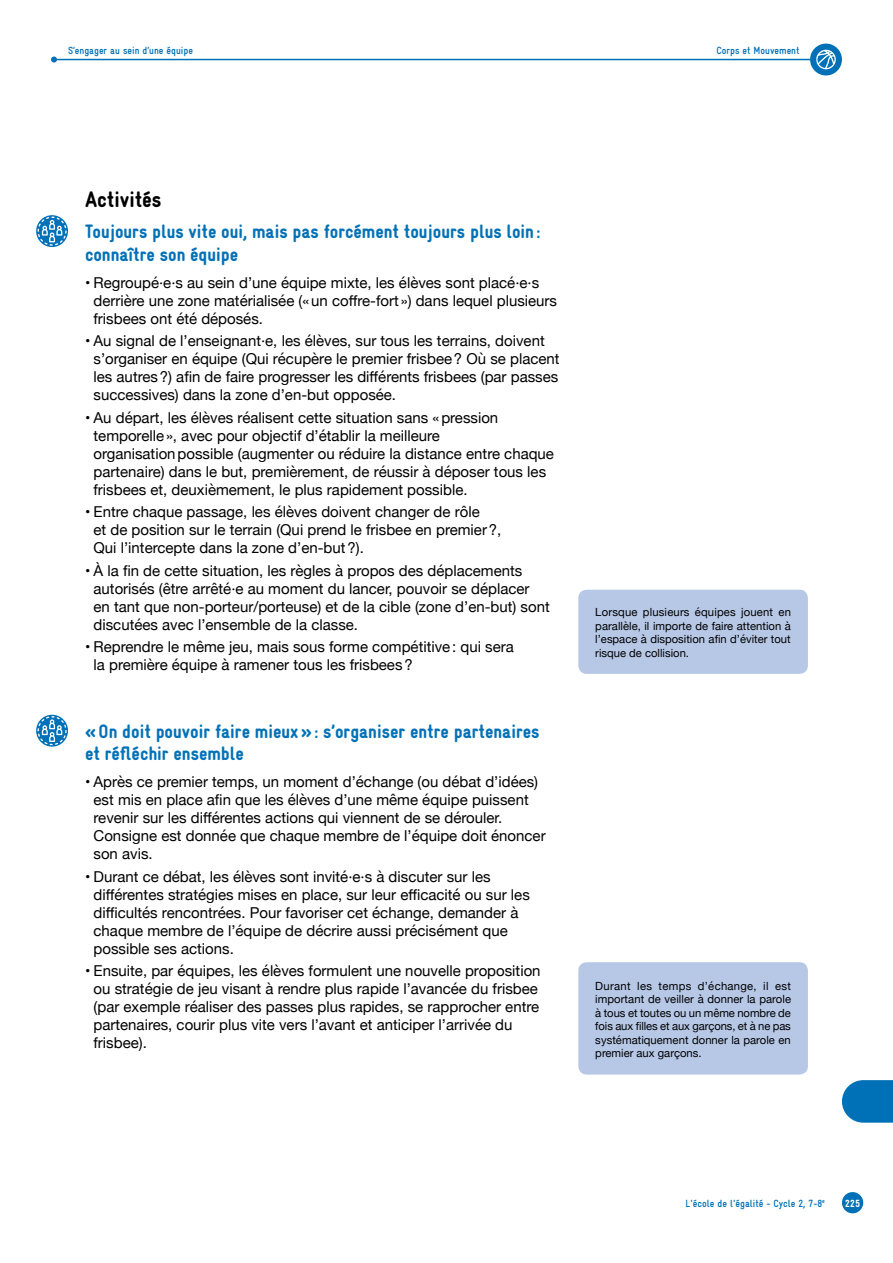
<style>
.page{position:relative;width:893px;height:1263px;background:#fff}
.page>*{position:absolute;margin:0;border:0;box-sizing:border-box;transform-origin:0 0}
.t1{font:900 condensed 22.5px "Gravur";color:#000}
.t2{font:900 condensed 19.5px/22.5px "Gravur";color:#0071b7}
.t3{font:15px/18px "Helvetica Neue";color:#000}
.t4{font:11.25px/13.5px "Helvetica Neue";color:#000;text-align:justify}
.t5{font:700 condensed 10.5px "Gravur";color:#0071b7}
.t6{font:900 condensed 10.5px "Gravur";color:#fff}
.t7{font:700 condensed 6.15px "Gravur";color:#0071b7}
</style>
<div class="page">
<hr style="left:54px;top:59px;width:763px;height:1px;background:#0071b7">
<svg style="left:51px;top:57px;width:6px;height:6px"></svg>
<div style="left:842px;top:1192px;width:21px;height:21px;background:#0071b7;border-radius:50%"></div>
<svg style="left:810px;top:44px;width:32px;height:31px"></svg>
<div style="left:578px;top:962px;width:230px;height:112px;background:#b7c8e7;border-radius:9px"></div>
<div style="left:578px;top:590px;width:230px;height:84px;background:#b7c8e7;border-radius:9px"></div>
<svg style="left:36px;top:215px;width:32px;height:32px"></svg>
<svg style="left:36px;top:715px;width:32px;height:32px"></svg>
<svg style="left:842px;top:1080px;width:51px;height:43px;background:#197fbe"></svg>
<p class="t5" style="left:68px;top:45px;width:126px">S’engager au sein d’une équipe</p>
<p class="t5" style="left:716px;top:45px;width:84px">Corps et Mouvement</p>
<h1 class="t1" style="left:85px;top:186px;width:78px">Activités</h1>
<h2 class="t2" style="left:85px;top:220px;width:457px">Toujours plus vite oui, mais pas forcément toujours plus loin : connaître son équipe</h2>
<p class="t3" style="left:94px;top:274px;width:465px;text-indent:-9px">• Regroupé·e·s au sein d’une équipe mixte, les élèves sont placé·e·s derrière une zone matérialisée («un coffre-fort ») dans lequel plusieurs frisbees ont été déposés.</p>
<p class="t3" style="left:94px;top:333px;width:468px;text-indent:-9px">• Au signal de l’enseignant∙e, les élèves, sur tous les terrains, doivent s’organiser en équipe (Qui récupère le premier frisbee? Où se placent les autres?) afin de faire progresser les différents frisbees (par passes successives) dans la zone d’en-but opposée.</p>
<p class="t3" style="left:94px;top:409px;width:462px;text-indent:-9px">• Au départ, les élèves réalisent cette situation sans «pression temporelle», avec pour objectif d’établir la meilleure organisationpossible (augmenter ou réduire la distance entre chaque partenaire) dans le but, premièrement, de réussir à déposer tous les frisbees et, deuxièmement, le plus rapidement possible.</p>
<p class="t3" style="left:94px;top:504px;width:409px;text-indent:-9px">• Entre chaque passage, les élèves doivent changer de rôle<br>et de position sur le terrain (Qui prend le frisbee en premier?,<br>Qui l’intercepte dans la zone d’en-but?).</p>
<p class="t3" style="left:94px;top:562px;width:458px;text-indent:-9px">• À la fin de cette situation, les règles à propos des déplacements autorisés (être arrêté∙e au moment du lancer, pouvoir se déplacer<br>en tant que non-porteur/porteuse) et de la cible (zone d’en-but) sont discutées avec l’ensemble de la classe.</p>
<p class="t3" style="left:94px;top:639px;width:422px;text-indent:-9px">• Reprendre le même jeu, mais sous forme compétitive: qui sera la première équipe à ramener tous les frisbees?</p>
<h2 class="t2" style="left:85px;top:720px;width:456px">«On doit pouvoir faire mieux»: s’organiser entre partenaires et réfléchir ensemble</h2>
<p class="t3" style="left:94px;top:774px;width:454px;text-indent:-9px">• Après ce premier temps, un moment d’échange (ou débat d’idées) est mis en place afin que les élèves d’une même équipe puissent revenir sur les différentes actions qui viennent de se dérouler.<br>Consigne est donnée que chaque membre de l’équipe doit énoncer son avis.</p>
<p class="t3" style="left:94px;top:868px;width:438px;text-indent:-9px">• Durant ce débat, les élèves sont invité∙e∙s à discuter sur les différentes stratégies mises en place, sur leur efficacité ou sur les difficultés rencontrées. Pour favoriser cet échange, demander à chaque membre de l’équipe de décrire aussi précisément que possible ses actions.</p>
<p class="t3" style="left:94px;top:963px;width:449px;text-indent:-9px">• Ensuite, par équipes, les élèves formulent une nouvelle proposition ou stratégie de jeu visant à rendre plus rapide l’avancée du frisbee (par exemple réaliser des passes plus rapides, se rapprocher entre partenaires, courir plus vite vers l’avant et anticiper l’arrivée du frisbee).</p>
<p class="t4" style="left:595px;top:606px;width:197px">Lorsque plusieurs équipes jouent en parallèle, il importe de faire attention à l’espace à disposition afin d’éviter tout risque de collision.</p>
<p class="t4" style="left:595px;top:979px;width:197px">Durant les temps d’échange, il est important de veiller à donner la parole à tous et toutes ou un même nombre de fois aux filles et aux garçons, et à ne pas systématiquement donner la parole en premier aux garçons.</p>
<p class="t5" style="left:685px;top:1197px;width:138px">L'école de l'égalité - Cycle 2, 7-8</p>
<p class="t6" style="left:845px;top:1197px;width:16px">225</p>
<p class="t7" style="left:822px;top:1198px;width:4px">e</p>
</div>
